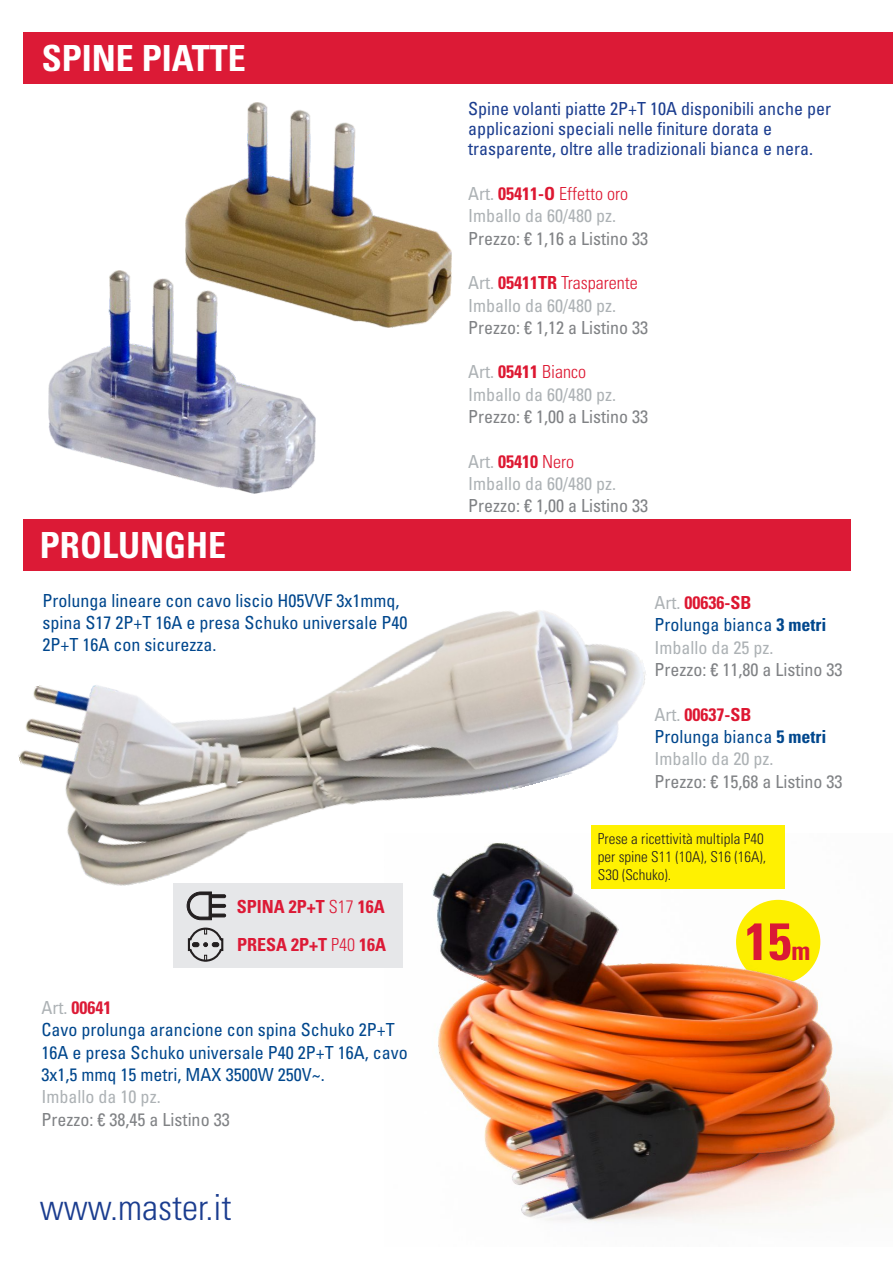
<style>
.page{position:relative;width:893px;height:1263px;background:#fff}
.page>*{position:absolute;margin:0;border:0;box-sizing:border-box;transform-origin:0 0}
.t1{font:700 condensed 52.35px "Univers LT Std";color:#dc1a36}
.t2{font:700 condensed 36px "Univers LT Std";color:#fff}
.t3{font:300 condensed 36px "Univers LT Std";color:#1b3d8f}
.t4{font:condensed 18px/22.4px "Univers LT Std";color:#adb2b5}
.t5{font:condensed 18px/22.4px "Univers LT Std";color:#01478d}
.t6{font:condensed 18px "Univers LT Std";color:#808285}
.t7{font:condensed 18px/20.1px "Univers LT Std";color:#1b3d8f}
.t8{font:700 condensed 18px/37.8px "Univers LT Std";color:#dc1a36}
.t9{font:300 condensed 15px/18px "Univers LT Std";color:#231f20}
.s1{font-weight:300}
.s2{color:#adb2b5}
.s3{font-weight:700;color:#dc1a36}
.s4{font-weight:700;color:#dd1731}
.s5{font-weight:300;color:#dd1731}
.s6{color:#01478d}
.s7{font-weight:700;color:#01478d}
.s8{font-size:26.25px}
</style>
<div class="page">
<div style="left:23px;top:520px;width:827px;height:51px;background:#dc1a36"></div>
<div style="left:23px;top:32px;width:869px;height:51px;background:#dc1a36"></div>
<img style="left:433px;top:888px;width:404px;height:330px">
<img style="left:49px;top:270px;width:266px;height:224px">
<img style="left:186px;top:103px;width:266px;height:225px">
<div style="left:591px;top:825px;width:194px;height:63px;background:#fff101"></div>
<div style="left:173px;top:883px;width:229px;height:85px;background:#e6e7e9"></div>
<svg style="left:188px;top:912px;width:38px;height:8px"></svg>
<svg style="left:187px;top:927px;width:37px;height:35px"></svg>
<img style="left:18px;top:610px;width:647px;height:302px">
<h2 class="t2" style="left:42px;top:45px;width:205px">SPINE PIATTE</h2>
<h2 class="t2" style="left:40px;top:532px;width:188px">PROLUNGHE</h2>
<p class="t5" style="left:42px;top:592px;width:366px">Prolunga lineare con cavo liscio H05VVF 3x1mmq, spina S17 2P+T 16A e presa Schuko universale P40<br>2P+T 16A con sicurezza.</p>
<p class="t8" style="left:237px;top:890px;width:151px">SPINA 2P+T <span class="s1">S17</span> 16A<br>PRESA 2P+T <span class="s1">P40</span> 16A</p>
<p class="t5" style="left:42px;top:999px;width:367px"><span class="s2">Art.</span> <span class="s3">00641<br></span>Cavo prolunga arancione con spina Schuko 2P+T 16A e presa Schuko universale P40 2P+T 16A, cavo 3x1,5 mmq 15 metri, MAX 3500W 250V~.</p>
<p class="t4" style="left:42px;top:1088px;width:120px">Imballo da 10 pz.</p>
<p class="t6" style="left:42px;top:1112px;width:189px">Prezzo: € 38,45 a Listino 33</p>
<h2 class="t3" style="left:40px;top:1194px;width:193px">www.master.it</h2>
<p class="t7" style="left:468px;top:101px;width:364px">Spine volanti piatte 2P+T 10A disponibili anche per applicazioni speciali nelle finiture dorata e trasparente, oltre alle tradizionali bianca e nera.</p>
<p class="t4" style="left:468px;top:185px;width:161px">Art. <span class="s4">05411-O</span> <span class="s5">Effetto oro<br></span>Imballo da 60/480 pz.</p>
<p class="t6" style="left:468px;top:232px;width:181px">Prezzo: € 1,16 a Listino 33</p>
<p class="t4" style="left:468px;top:274px;width:171px">Art. <span class="s4">05411TR</span> <span class="s5">Trasparente<br></span>Imballo da 60/480 pz.</p>
<p class="t6" style="left:468px;top:321px;width:181px">Prezzo: € 1,12 a Listino 33</p>
<p class="t4" style="left:468px;top:363px;width:149px">Art. <span class="s4">05411</span> <span class="s5">Bianco<br></span>Imballo da 60/480 pz.</p>
<p class="t6" style="left:468px;top:410px;width:181px">Prezzo: € 1,00 a Listino 33</p>
<p class="t4" style="left:468px;top:452px;width:149px">Art. <span class="s4">05410</span> <span class="s5">Nero<br></span>Imballo da 60/480 pz.</p>
<p class="t6" style="left:468px;top:499px;width:181px">Prezzo: € 1,00 a Listino 33</p>
<p class="t4" style="left:654px;top:594px;width:173px">Art. <span class="s4">00636-SB<br></span><span class="s6">Prolunga bianca</span> <span class="s7">3 metri<br></span>Imballo da 25 pz.</p>
<p class="t6" style="left:654px;top:663px;width:189px">Prezzo: € 11,80 a Listino 33</p>
<p class="t4" style="left:654px;top:705px;width:173px">Art. <span class="s4">00637-SB<br></span><span class="s6">Prolunga bianca</span> <span class="s7">5 metri<br></span>Imballo da 20 pz.</p>
<p class="t6" style="left:654px;top:774px;width:189px">Prezzo: € 15,68 a Listino 33</p>
<p class="t9" style="left:597px;top:832px;width:170px">Prese a ricettività multipla P40 per spine S11 (10A), S16 (16A),<br>S30 (Schuko).</p>
<h1 class="t1" style="left:744px;top:922px;width:67px">15<span class="s8">m</span></h1>
</div>
